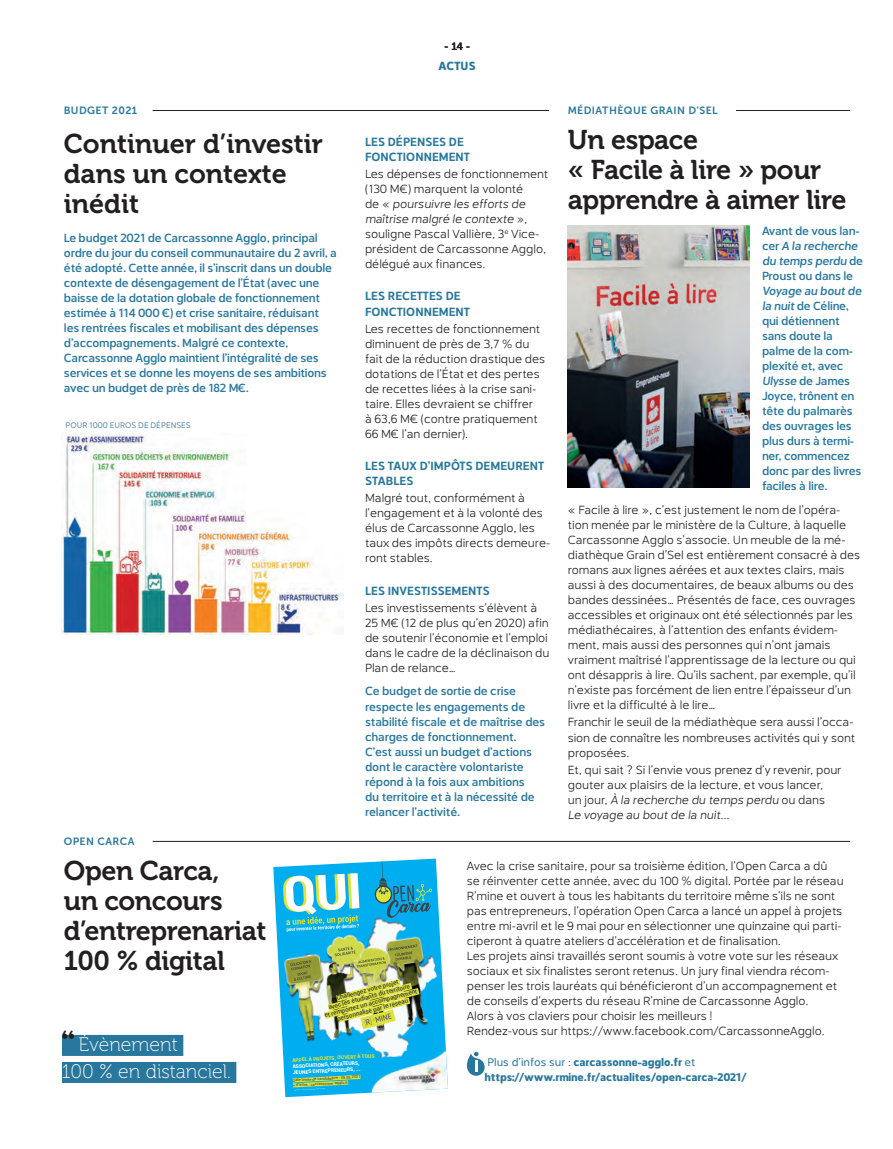
<style>
.page{position:relative;width:893px;height:1149px;background:#fff}
.page>*{position:absolute;margin:0;border:0;box-sizing:border-box;transform-origin:0 0}
.t1{font:27px/30px "Museo 700";letter-spacing:-.015em;color:#231f20}
.t2{font:19.5px/27px "Museo 100";color:#fff}
.t3{font:700 12.15px/15.1px "Catesque";letter-spacing:.005em;color:#28779c}
.t4{font:300 12px/15px "Catesque";letter-spacing:-.005em;color:#231f20}
.t5{font:500 12px/15px "Catesque";letter-spacing:-.02em;color:#28779c}
.t6{font:900 12px "Catesque";letter-spacing:.01em;color:#28779c}
.t7{font:900 11.25px/15.6px "Catesque";letter-spacing:-.01em;color:#28779c}
.t8{font:10.5px "Museo Sans 700";letter-spacing:.04em;color:#28779c}
.t9{font:10.5px "Museo 700";color:#231f20}
.t10{font:8.25px "Catesque";letter-spacing:.005em;color:#5b8aab}
.t11{font:500 6.15px/6.8px "Roboto";color:#333739;text-align:center}
.t12{font:900 5.1px/6.1px "Roboto";color:#fff}
.t13{font:900 5.1px "Roboto";color:#dee23a}
.t14{font:3.9px/5.1px "Roboto";color:#333739}
.s1{font-style:italic}
.s2{font-family:"Catesque";font-weight:900;font-size:28.5px;color:#231f20}
.s3{font-weight:400}
</style>
<div class="page">
<hr style="left:153px;top:110px;width:396px;height:1px;background:#231f20">
<hr style="left:736px;top:110px;width:114px;height:1px;background:#231f20">
<img style="left:62px;top:433px;width:281px;height:201px">
<img style="left:568px;top:226px;width:182px;height:261px">
<hr style="left:153px;top:840px;width:697px;height:1px;background:#231f20">
<svg style="left:466px;top:1051px;width:19px;height:24px"></svg>
<svg style="left:284px;top:1089px;width:99px;height:7px"></svg>
<img style="left:369px;top:1089px;width:72px;height:3px">
<img style="left:273px;top:858px;width:175px;height:231px">
<div style="left:62px;top:1034px;width:121px;height:21px;background:#28779c"></div>
<div style="left:62px;top:1061px;width:174px;height:21px;background:#28779c"></div>
<p class="t9" style="left:444px;top:41px;width:28px">- 14 -</p>
<p class="t6" style="left:439px;top:59px;width:39px">ACTUS</p>
<p class="t8" style="left:568px;top:105px;width:152px">MÉDIATHÈQUE GRAIN D’SEL</p>
<h1 class="t1" style="left:568px;top:125px;width:280px">Un espace<br>« Facile à lire » pour apprendre à aimer lire</h1>
<p class="t5" style="left:762px;top:223px;width:103px">Avant de vous lan&shy;cer <span class="s1">A la recherche du temps perdu</span> de<br>Proust ou dans le</p>
<p class="t5" style="left:762px;top:283px;width:101px"><span class="s1">Voyage au bout de la nuit</span> de Céline, qui détiennent sans doute la palme de la com&shy;plexité et, avec<br><span class="s1">Ulysse</span> de James<br>Joyce, trônent en tête du palmarès des ouvrages les plus durs à termi&shy;ner, commencez donc par des livres faciles à lire.</p>
<p class="t8" style="left:64px;top:105px;width:75px">BUDGET 2021</p>
<h1 class="t1" style="left:64px;top:129px;width:261px">Continuer d’investir dans un contexte inédit</h1>
<p class="t3" style="left:365px;top:134px;width:106px">LES DÉPENSES DE<br>FONCTIONNEMENT</p>
<p class="t4" style="left:365px;top:166px;width:185px">Les dépenses de fonctionnement (130 M€) marquent la volonté<br>de « <span class="s1">poursuivre les efforts de maîtrise malgré le contexte</span> », souligne Pascal Vallière, 3<sup>e</sup> Vice&shy;président de Carcassonne Agglo, délégué aux finances.</p>
<p class="t3" style="left:365px;top:288px;width:106px">LES RECETTES DE<br>FONCTIONNEMENT</p>
<p class="t4" style="left:365px;top:321px;width:182px">Les recettes de fonctionnement diminuent de près de 3,7 % du fait de la réduction drastique des dotations de l’État et des pertes de recettes liées à la crise sani&shy;taire. Elles devraient se chiffrer<br>à 63,6 M€ (contre pratiquement<br>66 M€ l’an dernier).</p>
<p class="t3" style="left:365px;top:458px;width:180px">LES TAUX D’IMPÔTS DEMEURENT<br>STABLES</p>
<p class="t4" style="left:365px;top:490px;width:187px">Malgré tout, conformément à l’engagement et à la volonté des élus de Carcassonne Agglo, les taux des impôts directs demeure&shy;ront stables.</p>
<p class="t3" style="left:365px;top:583px;width:126px">LES INVESTISSEMENTS</p>
<p class="t4" style="left:365px;top:600px;width:186px">Les investissements s’élèvent à<br>25 M€ (12 de plus qu’en 2020) afin de soutenir l’économie et l’emploi dans le cadre de la déclinaison du<br>Plan de relance…</p>
<p class="t5" style="left:365px;top:683px;width:182px">Ce budget de sortie de crise respecte les engagements de stabilité fiscale et de maîtrise des charges de fonctionnement.<br>C’est aussi un budget d’actions dont le caractère volontariste répond à la fois aux ambitions<br>du territoire et à la nécessité de relancer l’activité.</p>
<p class="t5" style="left:64px;top:230px;width:275px">Le budget 2021 de Carcassonne Agglo, principal ordre du jour du conseil communautaire du 2 avril, a été adopté. Cette année, il s’inscrit dans un double contexte de désengagement de l’État (avec une baisse de la dotation globale de fonctionnement estimée à 114 000 €) et crise sanitaire, réduisant les rentrées fiscales et mobilisant des dépenses d’accompagnements. Malgré ce contexte, Carcassonne Agglo maintient l’intégralité de ses services et se donne les moyens de ses ambitions avec un budget de près de 182 M€.</p>
<p class="t10" style="left:66px;top:420px;width:127px">POUR 1000 EUROS DE DÉPENSES</p>
<p class="t4" style="left:568px;top:502px;width:294px">« Facile à lire », c’est justement le nom de l’opéra&shy;tion menée par le ministère de la Culture, à laquelle Carcassonne Agglo s’associe. Un meuble de la mé&shy;diathèque Grain d’Sel est entièrement consacré à des romans aux lignes aérées et aux textes clairs, mais aussi à des documentaires, de beaux albums ou des bandes dessinées… Présentés de face, ces ouvrages accessibles et originaux ont été sélectionnés par les médiathécaires, à l’attention des enfants évidem&shy;ment, mais aussi des personnes qui n’ont jamais vraiment maîtrisé l’apprentissage de la lecture ou qui ont désappris à lire. Qu’ils sachent, par exemple, qu’il n’existe pas forcément de lien entre l’épaisseur d’un livre et la difficulté à le lire…</p>
<p class="t4" style="left:568px;top:714px;width:289px">Franchir le seuil de la médiathèque sera aussi l’occa&shy;sion de connaître les nombreuses activités qui y sont proposées.</p>
<p class="t4" style="left:568px;top:761px;width:275px">Et, qui sait ? Si l’envie vous prenez d’y revenir, pour gouter aux plaisirs de la lecture, et vous lancer,<br>un jour, <span class="s1">À la recherche du temps perdu</span> ou dans<br><span class="s1">Le voyage au bout de la nuit</span>...</p>
<p class="t4" style="left:467px;top:858px;width:378px">Avec la crise sanitaire, pour sa troisième édition, l’Open Carca a dû<br>se réinventer cette année, avec du 100 % digital. Portée par le réseau R’mine et ouvert à tous les habitants du territoire même s’ils ne sont pas entrepreneurs, l’opération Open Carca a lancé un appel à projets entre mi-avril et le 9 mai pour en sélectionner une quinzaine qui parti&shy;ciperont à quatre ateliers d’accélération et de finalisation.<br>Les projets ainsi travaillés seront soumis à votre vote sur les réseaux sociaux et six finalistes seront retenus. Un jury final viendra récom&shy;penser les trois lauréats qui bénéficieront d’un accompagnement et de conseils d’experts du réseau R’mine de Carcassonne Agglo.<br>Alors à vos claviers pour choisir les meilleurs !<br>Rendez-vous sur https://www.facebook.com/CarcassonneAgglo.</p>
<p class="t8" style="left:64px;top:835px;width:72px">OPEN CARCA</p>
<h1 class="t1" style="left:64px;top:855px;width:204px">Open Carca,<br>un concours d’entreprenariat<br>100 % digital</h1>
<p class="t11" style="left:320px;top:998px;width:97px;rotate:-15deg">Challengez votre projet<br>avec les étudiants du territoire<br>et remportez un accompagnement personnalisé par le réseau</p>
<h2 class="t2" style="left:62px;top:1031px;width:170px"><span class="s2">“</span> Évènement<br>100 % en distanciel.</h2>
<p class="t13" style="left:292px;top:1056px;width:84px;rotate:-3deg">APPEL À PROJETS, OUVERT À TOUS</p>
<p class="t12" style="left:292px;top:1062px;width:69px;rotate:-3deg">ASSOCIATIONS, CRÉATEURS,<br>JEUNES ENTREPRENEURS, ...</p>
<p class="t7" style="left:485px;top:1053px;width:263px"><span class="s3">Plus d’infos sur :</span> carcassonne-agglo.fr <span class="s3">et </span>https://www.rmine.fr/actualites/open-carca-2021/</p>
<p class="t14" style="left:293px;top:1077px;width:69px;rotate:-3deg">Date limite de candidature : 09.05.2021 + d’infos : carcassonne-agglo.fr</p>
</div>
